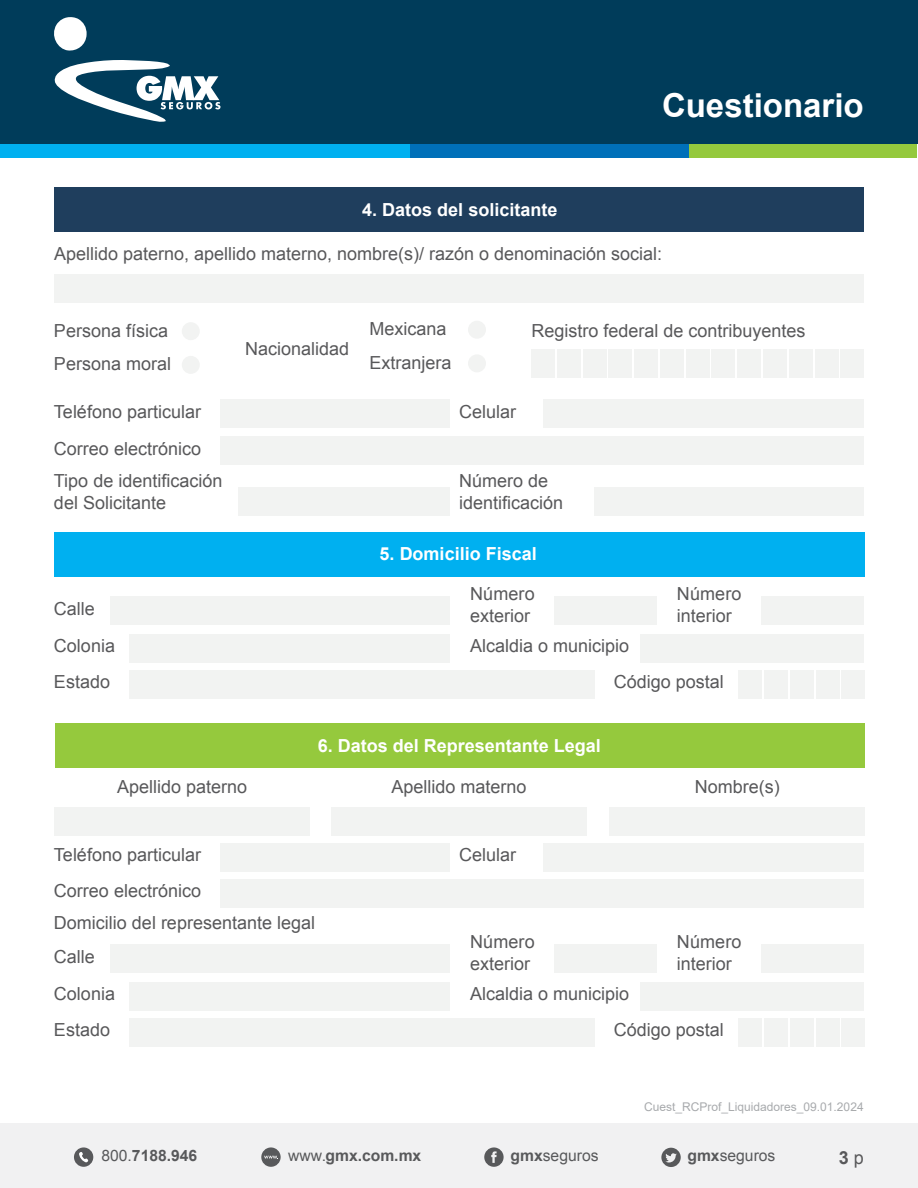
<style>
.page{position:relative;width:918px;height:1188px;background:#fff}
.page>*{position:absolute;margin:0;border:0;box-sizing:border-box;transform-origin:0 0}
.t1{font:700 33px "Arial";color:#fff}
.t2{font:18px/21.6px "Arial";color:#58585a}
.t3{font:700 18px "Arial";color:#fff}
.t4{font:700 18px "Arial";color:#58585a}
.t5{font:700 15.75px "Arial";color:#58595b}
.t6{font:15.75px "Arial";color:#58595b}
.t7{font:12px "Arial";color:#a8aaad}
.s1{font-style:inherit}
.s2{font-weight:400}
.s3{font-weight:700}
</style>
<div class="page">
<div style="left:0;top:0;width:918px;height:144px;background:#003c5a"></div>
<svg style="left:54px;top:17px;width:33px;height:34px"></svg>
<svg style="left:54px;top:60px;width:166px;height:62px"></svg>
<div style="left:689px;top:144px;width:228px;height:14px;background:#95c93d"></div>
<div style="left:410px;top:144px;width:279px;height:14px;background:#0070b9"></div>
<div style="left:0;top:144px;width:410px;height:14px;background:#00b0f0"></div>
<div style="left:0;top:1123px;width:918px;height:65px;background:#f1f1f2"></div>
<svg style="left:484px;top:1147px;width:20px;height:20px"></svg>
<svg style="left:661px;top:1148px;width:20px;height:19px"></svg>
<div style="left:261px;top:1147px;width:20px;height:20px;background:#58595b;border-radius:50%"></div>
<svg style="left:264px;top:1156px;width:14px;height:3px"></svg>
<div style="left:74px;top:1147px;width:19px;height:20px;background:#58595b;border-radius:50%"></div>
<svg style="left:79px;top:1152px;width:9px;height:10px"></svg>
<div style="left:55px;top:723px;width:810px;height:45px;background:#95c93d"></div>
<div style="left:54px;top:188px;width:810px;height:44px;background:#1f3e5d"></div>
<div style="left:54px;top:532px;width:810px;height:45px;background:#00b0f0"></div>
<div style="left:558px;top:349px;width:23px;height:29px;background:#f2f3f2"></div>
<div style="left:765px;top:670px;width:23px;height:29px;background:#f2f3f2"></div>
<div style="left:765px;top:1018px;width:23px;height:29px;background:#f2f3f2"></div>
<div style="left:661px;top:349px;width:23px;height:29px;background:#f2f3f2"></div>
<div style="left:790px;top:349px;width:23px;height:29px;background:#f2f3f2"></div>
<div style="left:531px;top:349px;width:24px;height:29px;background:#f2f3f2"></div>
<div style="left:739px;top:670px;width:23px;height:29px;background:#f2f3f2"></div>
<div style="left:739px;top:1018px;width:23px;height:29px;background:#f2f3f2"></div>
<div style="left:634px;top:349px;width:24px;height:29px;background:#f2f3f2"></div>
<div style="left:842px;top:670px;width:23px;height:29px;background:#f2f3f2"></div>
<div style="left:842px;top:1018px;width:23px;height:29px;background:#f2f3f2"></div>
<div style="left:763px;top:349px;width:24px;height:29px;background:#f2f3f2"></div>
<div style="left:583px;top:349px;width:23px;height:29px;background:#f2f3f2"></div>
<div style="left:790px;top:670px;width:24px;height:29px;background:#f2f3f2"></div>
<div style="left:790px;top:1018px;width:24px;height:29px;background:#f2f3f2"></div>
<div style="left:686px;top:349px;width:23px;height:29px;background:#f2f3f2"></div>
<div style="left:815px;top:349px;width:23px;height:29px;background:#f2f3f2"></div>
<div style="left:609px;top:349px;width:23px;height:29px;background:#f2f3f2"></div>
<div style="left:816px;top:670px;width:23px;height:29px;background:#f2f3f2"></div>
<div style="left:816px;top:1018px;width:23px;height:29px;background:#f2f3f2"></div>
<div style="left:738px;top:349px;width:23px;height:29px;background:#f2f3f2"></div>
<div style="left:712px;top:349px;width:23px;height:29px;background:#f2f3f2"></div>
<div style="left:841px;top:349px;width:23px;height:29px;background:#f2f3f2"></div>
<div style="left:54px;top:274px;width:810px;height:29px;background:#f2f3f2"></div>
<div style="left:54px;top:807px;width:256px;height:29px;background:#f2f3f2"></div>
<div style="left:609px;top:807px;width:256px;height:29px;background:#f2f3f2"></div>
<div style="left:331px;top:807px;width:255px;height:29px;background:#f2f3f2"></div>
<div style="left:220px;top:400px;width:230px;height:28px;background:#f2f3f2"></div>
<div style="left:220px;top:843px;width:230px;height:29px;background:#f2f3f2"></div>
<div style="left:110px;top:596px;width:340px;height:29px;background:#f2f3f2"></div>
<div style="left:110px;top:945px;width:340px;height:28px;background:#f2f3f2"></div>
<div style="left:129px;top:634px;width:321px;height:29px;background:#f2f3f2"></div>
<div style="left:129px;top:982px;width:321px;height:29px;background:#f2f3f2"></div>
<div style="left:129px;top:670px;width:466px;height:29px;background:#f2f3f2"></div>
<div style="left:129px;top:1018px;width:466px;height:29px;background:#f2f3f2"></div>
<div style="left:641px;top:634px;width:223px;height:29px;background:#f2f3f2"></div>
<div style="left:641px;top:982px;width:223px;height:29px;background:#f2f3f2"></div>
<div style="left:238px;top:487px;width:212px;height:29px;background:#f2f3f2"></div>
<div style="left:220px;top:436px;width:644px;height:29px;background:#f2f3f2"></div>
<div style="left:220px;top:879px;width:644px;height:29px;background:#f2f3f2"></div>
<div style="left:543px;top:400px;width:321px;height:28px;background:#f2f3f2"></div>
<div style="left:543px;top:843px;width:321px;height:29px;background:#f2f3f2"></div>
<div style="left:554px;top:596px;width:103px;height:29px;background:#f2f3f2"></div>
<div style="left:554px;top:945px;width:103px;height:28px;background:#f2f3f2"></div>
<div style="left:761px;top:596px;width:103px;height:29px;background:#f2f3f2"></div>
<div style="left:761px;top:945px;width:103px;height:28px;background:#f2f3f2"></div>
<div style="left:595px;top:487px;width:269px;height:29px;background:#f2f3f2"></div>
<div style="left:468px;top:321px;width:18px;height:18px;background:#f2f3f2;border-radius:50%"></div>
<div style="left:182px;top:322px;width:18px;height:18px;background:#f2f3f2;border-radius:50%"></div>
<div style="left:468px;top:354px;width:18px;height:18px;background:#f2f3f2;border-radius:50%"></div>
<div style="left:182px;top:356px;width:18px;height:18px;background:#f2f3f2;border-radius:50%"></div>
<p class="t3" style="left:362px;top:198px;width:197px"><span class="s1">4.</span> Datos del solicitante</p>
<h1 class="t1" style="left:662px;top:84px;width:203px">Cuestionario</h1>
<p class="t2" style="left:54px;top:243px;width:610px">Apellido paterno, apellido materno, nombre(s)/ razón o denominación social:</p>
<p class="t2" style="left:54px;top:320px;width:116px">Persona física</p>
<p class="t2" style="left:370px;top:318px;width:79px">Mexicana</p>
<p class="t2" style="left:245px;top:339px;width:106px">Nacionalidad</p>
<p class="t2" style="left:54px;top:354px;width:119px">Persona moral</p>
<p class="t2" style="left:370px;top:352px;width:84px">Extranjera</p>
<p class="t2" style="left:531px;top:320px;width:276px">Registro federal de contribuyentes</p>
<p class="t2" style="left:54px;top:401px;width:149px">Teléfono particular</p>
<p class="t2" style="left:54px;top:438px;width:149px">Correo electrónico</p>
<p class="t2" style="left:54px;top:470px;width:170px">Tipo de identificación del Solicitante</p>
<p class="t2" style="left:459px;top:401px;width:59px">Celular</p>
<p class="t2" style="left:459px;top:470px;width:106px">Número de identificación</p>
<p class="t2" style="left:54px;top:598px;width:43px">Calle</p>
<p class="t2" style="left:54px;top:635px;width:63px">Colonia</p>
<p class="t2" style="left:54px;top:671px;width:58px">Estado</p>
<p class="t3" style="left:380px;top:542px;width:159px"><span class="s1">5.</span> Domicilio Fiscal</p>
<p class="t2" style="left:470px;top:583px;width:66px">Número exterior</p>
<p class="t2" style="left:470px;top:635px;width:161px">Alcaldia o municipio</p>
<p class="t2" style="left:677px;top:583px;width:66px">Número interior</p>
<p class="t2" style="left:614px;top:671px;width:112px">Código postal</p>
<p class="t3" style="left:318px;top:734px;width:285px"><span class="s1">6.</span> Datos del Representante Legal</p>
<p class="t2" style="left:117px;top:776px;width:132px">Apellido paterno</p>
<p class="t2" style="left:392px;top:776px;width:137px">Apellido materno</p>
<p class="t2" style="left:695px;top:776px;width:86px">Nombre(s)</p>
<p class="t2" style="left:54px;top:845px;width:149px">Teléfono particular</p>
<p class="t2" style="left:54px;top:875px;width:263px;line-height:31.5px">Correo electrónico<br>Domicilio del representante legal</p>
<p class="t2" style="left:54px;top:946px;width:43px">Calle</p>
<p class="t2" style="left:54px;top:984px;width:63px">Colonia</p>
<p class="t2" style="left:54px;top:1020px;width:58px">Estado</p>
<p class="t2" style="left:459px;top:844px;width:59px">Celular</p>
<p class="t2" style="left:470px;top:931px;width:66px">Número exterior</p>
<p class="t2" style="left:470px;top:983px;width:161px">Alcaldia o municipio</p>
<p class="t2" style="left:677px;top:931px;width:66px">Número interior</p>
<p class="t2" style="left:614px;top:1019px;width:112px">Código postal</p>
<p class="t7" style="left:644px;top:1099px;width:221px">Cuest_RCProf_Liquidadores_09.01.2024</p>
<p class="t5" style="left:101px;top:1145px;width:97px"><span class="s2">800.</span>7188.946</p>
<p class="t5" style="left:288px;top:1145px;width:135px"><span class="s2">www.</span>gmx.com.mx</p>
<p class="t6" style="left:511px;top:1145px;width:90px"><span class="s3">gmx</span>seguros</p>
<p class="t6" style="left:687px;top:1145px;width:90px"><span class="s3">gmx</span>seguros</p>
<p class="t4" style="left:839px;top:1145px;width:27px">3 <span class="s2">p</span></p>
</div>
